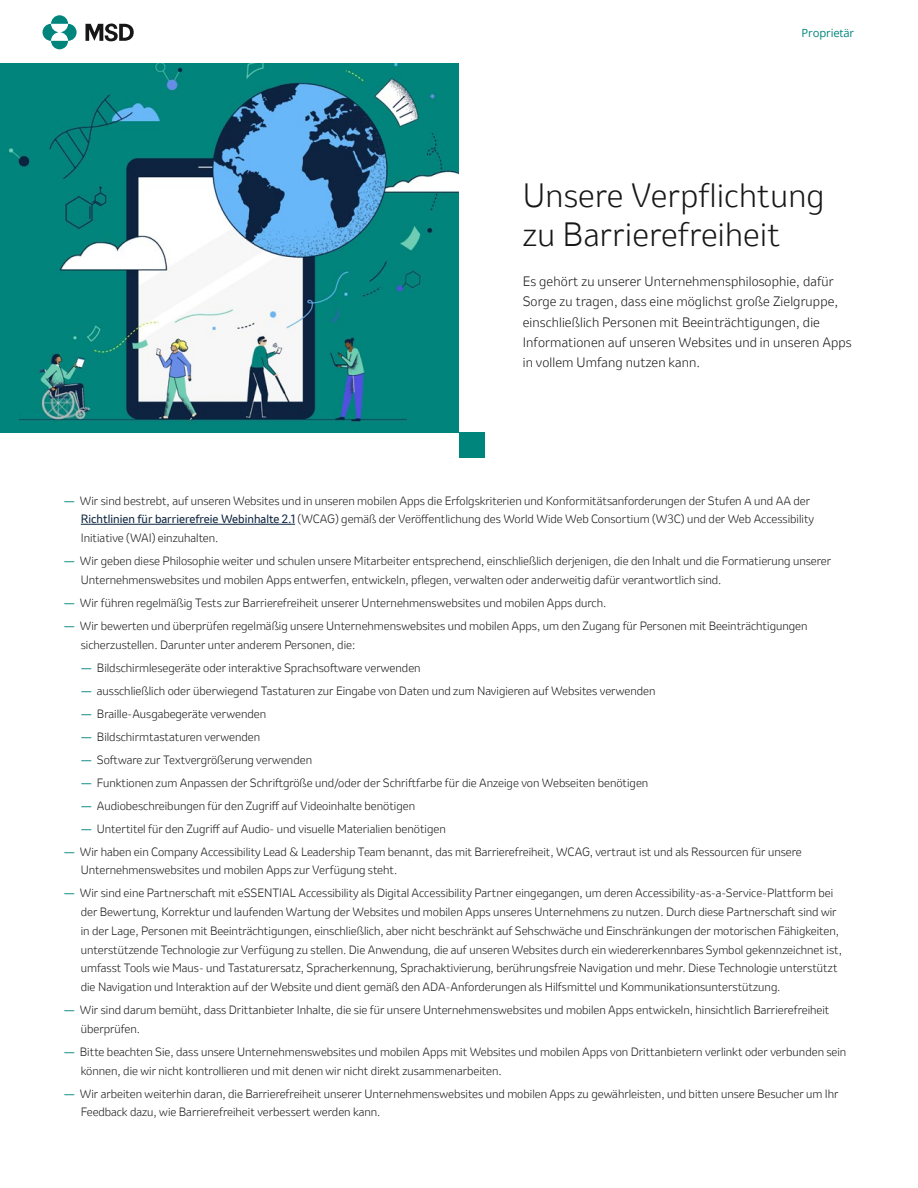
<style>
.page{position:relative;width:918px;height:1188px;background:#fff}
.page>*{position:absolute;margin:0;border:0;box-sizing:border-box;transform-origin:0 0}
.t1{font:300 31.5px/39px "Invention";letter-spacing:.01em;color:#171717}
.t2{font:300 12.75px/20.2px "Invention";letter-spacing:.01em;color:#171717}
.t3{font:300 11.25px/18.8px "Invention";color:#171717}
.t4{font:11.25px "Open Sans";letter-spacing:-.01em;color:#00857d}
.s1{font-weight:400;color:#00857d}
.s2{font-weight:400;color:#0d2440}
</style>
<div class="page">
<div style="left:459px;top:432px;width:26px;height:26px;background:#00857d"></div>
<hr style="left:81px;top:524px;width:214px;height:1px;background:#0d2440">
<svg style="left:43px;top:15px;width:34px;height:34px"></svg>
<svg style="left:86px;top:24px;width:48px;height:17px"></svg>
<img style="left:0;top:64px;width:459px;height:368px">
<p class="t4" style="left:802px;top:25px;width:54px">Proprietär</p>
<h1 class="t1" style="left:523px;top:175px;width:303px">Unsere Verpflichtung zu Barrierefreiheit</h1>
<p class="t2" style="left:523px;top:271px;width:330px">Es gehört zu unserer Unternehmensphilosophie, dafür Sorge zu tragen, dass eine möglichst große Zielgruppe, einschließlich Personen mit Beeinträchtigungen, die Informationen auf unseren Websites und in unseren Apps in vollem Umfang nutzen kann.</p>
<p class="t3" style="left:81px;top:491px;width:735px;text-indent:-17px"><span class="s1">—</span> Wir sind bestrebt, auf unseren Websites und in unseren mobilen Apps die Erfolgskriterien und Konformitätsanforderungen der Stufen A und AA der<br><span class="s2">Richtlinien für barrierefreie Webinhalte 2.1</span> (WCAG) gemäß der Veröffentlichung des World Wide Web Consortium (W3C) und der Web Accessibility<br>Initiative (WAI) einzuhalten.</p>
<p class="t3" style="left:81px;top:551px;width:752px;text-indent:-17px"><span class="s1">—</span> Wir geben diese Philosophie weiter und schulen unsere Mitarbeiter entsprechend, einschließlich derjenigen, die den Inhalt und die Formatierung unserer<br>Unternehmenswebsites und mobilen Apps entwerfen, entwickeln, pflegen, verwalten oder anderweitig dafür verantwortlich sind.</p>
<p class="t3" style="left:64px;top:593px;width:544px"><span class="s1">—</span> Wir führen regelmäßig Tests zur Barrierefreiheit unserer Unternehmenswebsites und mobilen Apps durch.</p>
<p class="t3" style="left:81px;top:616px;width:728px;text-indent:-17px"><span class="s1">—</span> Wir bewerten und überprüfen regelmäßig unsere Unternehmenswebsites und mobilen Apps, um den Zugang für Personen mit Beeinträchtigungen sicherzustellen. Darunter unter anderem Personen, die:</p>
<p class="t3" style="left:81px;top:658px;width:341px"><span class="s1">—</span> Bildschirmlesegeräte oder interaktive Sprachsoftware verwenden</p>
<p class="t3" style="left:81px;top:681px;width:576px"><span class="s1">—</span> ausschließlich oder überwiegend Tastaturen zur Eingabe von Daten und zum Navigieren auf Websites verwenden</p>
<p class="t3" style="left:81px;top:704px;width:187px"><span class="s1">—</span> Braille-Ausgabegeräte verwenden</p>
<p class="t3" style="left:81px;top:727px;width:181px"><span class="s1">—</span> Bildschirmtastaturen verwenden</p>
<p class="t3" style="left:81px;top:750px;width:233px"><span class="s1">—</span> Software zur Textvergrößerung verwenden</p>
<p class="t3" style="left:81px;top:773px;width:569px"><span class="s1">—</span> Funktionen zum Anpassen der Schriftgröße und/oder der Schriftfarbe für die Anzeige von Webseiten benötigen</p>
<p class="t3" style="left:81px;top:796px;width:336px"><span class="s1">—</span> Audiobeschreibungen für den Zugriff auf Videoinhalte benötigen</p>
<p class="t3" style="left:81px;top:819px;width:367px"><span class="s1">—</span> Untertitel für den Zugriff auf Audio- und visuelle Materialien benötigen</p>
<p class="t3" style="left:81px;top:842px;width:723px;text-indent:-17px"><span class="s1">—</span> Wir haben ein Company Accessibility Lead &amp; Leadership Team benannt, das mit Barrierefreiheit, WCAG, vertraut ist und als Ressourcen für unsere<br>Unternehmenswebsites und mobilen Apps zur Verfügung steht.</p>
<p class="t3" style="left:81px;top:884px;width:763px;text-indent:-17px"><span class="s1">—</span> Wir sind eine Partnerschaft mit eSSENTIAL Accessibility als Digital Accessibility Partner eingegangen, um deren Accessibility-as-a-Service-Plattform bei der Bewertung, Korrektur und laufenden Wartung der Websites und mobilen Apps unseres Unternehmens zu nutzen. Durch diese Partnerschaft sind wir in der Lage, Personen mit Beeinträchtigungen, einschließlich, aber nicht beschränkt auf Sehschwäche und Einschränkungen der motorischen Fähigkeiten, unterstützende Technologie zur Verfügung zu stellen. Die Anwendung, die auf unseren Websites durch ein wiedererkennbares Symbol gekennzeichnet ist, umfasst Tools wie Maus- und Tastaturersatz, Spracherkennung, Sprachaktivierung, berührungsfreie Navigation und mehr. Diese Technologie unterstützt die Navigation und Interaktion auf der Website und dient gemäß den ADA-Anforderungen als Hilfsmittel und Kommunikationsunterstützung.</p>
<p class="t3" style="left:81px;top:1001px;width:750px;text-indent:-17px"><span class="s1">—</span> Wir sind darum bemüht, dass Drittanbieter Inhalte, die sie für unsere Unternehmenswebsites und mobilen Apps entwickeln, hinsichtlich Barrierefreiheit überprüfen.</p>
<p class="t3" style="left:81px;top:1042px;width:767px;text-indent:-17px"><span class="s1">—</span> Bitte beachten Sie, dass unsere Unternehmenswebsites und mobilen Apps mit Websites und mobilen Apps von Drittanbietern verlinkt oder verbunden sein können, die wir nicht kontrollieren und mit denen wir nicht direkt zusammenarbeiten.</p>
<p class="t3" style="left:81px;top:1084px;width:759px;text-indent:-17px"><span class="s1">—</span> Wir arbeiten weiterhin daran, die Barrierefreiheit unserer Unternehmenswebsites und mobilen Apps zu gewährleisten, und bitten unsere Besucher um Ihr<br>Feedback dazu, wie Barrierefreiheit verbessert werden kann.</p>
</div>
